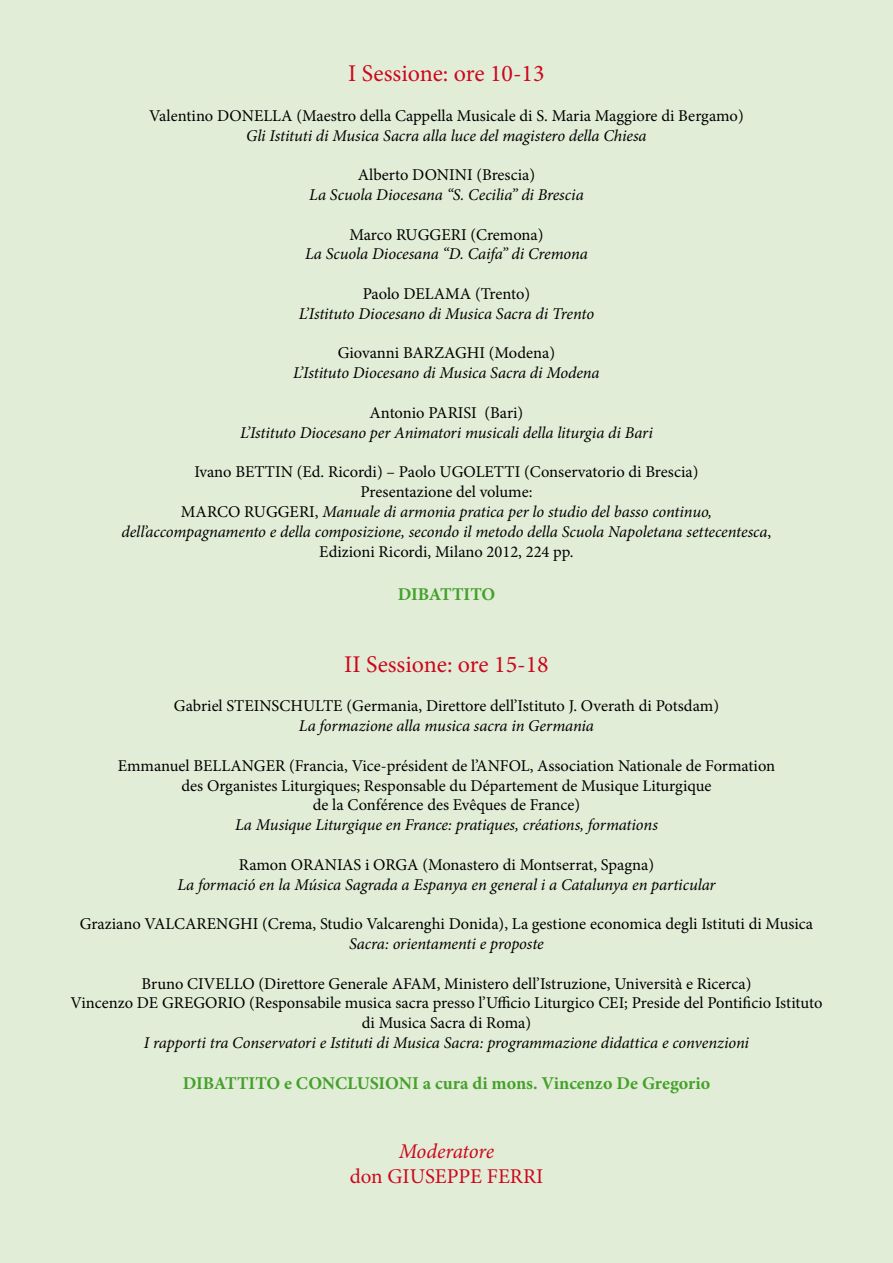
<style>
.page{position:relative;width:893px;height:1263px;background:#e2edd7}
.page>*{position:absolute;margin:0;border:0;box-sizing:border-box;transform-origin:0 0}
.t1{font:24px "Minion Pro";color:#cd071e}
.t2{font:21px "Minion Pro";color:#cd071e}
.t3{font:italic 21px "Minion Pro";letter-spacing:-.01em;color:#cd071e}
.t4{font:700 18px "Minion Pro";color:#44a12b}
.t5{font:italic 16.5px/19.8px "Minion Pro";letter-spacing:-.005em;color:#000;text-align:center}
.t6{font:16.5px/19.8px "Minion Pro";color:#000;text-align:center}
.s1{font-style:normal}
</style>
<div class="page">
<h1 class="t1" style="left:348px;top:57px;width:198px">I Sessione: ore 10-13</h1>
<p class="t6" style="left:149px;top:106px;width:596px">Valentino DONELLA (Maestro della Cappella Musicale di S. Maria Maggiore di Bergamo)</p>
<p class="t5" style="left:246px;top:125px;width:402px">Gli Istituti di Musica Sacra alla luce del magistero della Chiesa</p>
<p class="t6" style="left:358px;top:165px;width:179px">Alberto DONINI (Brescia)</p>
<p class="t5" style="left:309px;top:185px;width:276px">La Scuola Diocesana “S. Cecilia” di Brescia</p>
<p class="t6" style="left:349px;top:225px;width:196px">Marco RUGGERI (Cremona)</p>
<p class="t5" style="left:305px;top:244px;width:284px">La Scuola Diocesana “D. Caifa” di Cremona</p>
<p class="t6" style="left:363px;top:284px;width:169px">Paolo DELAMA (Trento)</p>
<p class="t5" style="left:299px;top:304px;width:297px">L’Istituto Diocesano di Musica Sacra di Trento</p>
<p class="t6" style="left:338px;top:343px;width:219px">Giovanni BARZAGHI (Modena)</p>
<p class="t5" style="left:293px;top:363px;width:308px">L’Istituto Diocesano di Musica Sacra di Modena</p>
<p class="t6" style="left:370px;top:403px;width:155px">Antonio PARISI (Bari)</p>
<p class="t5" style="left:240px;top:422px;width:414px">L’Istituto Diocesano per Animatori musicali della liturgia di Bari</p>
<p class="t5" style="left:122px;top:462px;width:651px"><span class="s1">Ivano BETTIN (Ed. Ricordi) – Paolo UGOLETTI (Conservatorio di Brescia)<br>Presentazione del volume:<br>MARCO RUGGERI,</span> Manuale di armonia pratica per lo studio del basso continuo, dell’accompagnamento e della composizione, secondo il metodo della Scuola Napoletana settecentesca<span class="s1">, Edizioni Ricordi, Milano 2012, 224 pp.</span></p>
<p class="t4" style="left:398px;top:581px;width:99px">DIBATTITO</p>
<h1 class="t1" style="left:344px;top:648px;width:206px">II Sessione: ore 15-18</h1>
<p class="t6" style="left:174px;top:696px;width:547px">Gabriel STEINSCHULTE (Germania, Direttore dell’Istituto J. Overath di Potsdam)</p>
<p class="t5" style="left:299px;top:716px;width:297px">La formazione alla musica sacra in Germania</p>
<p class="t6" style="left:118px;top:756px;width:659px">Emmanuel BELLANGER (Francia, Vice-président de l’ANFOL, Association Nationale de Formation des Organistes Liturgiques; Responsable du Département de Musique Liturgique<br>de la Conférence des Evêques de France)</p>
<p class="t5" style="left:235px;top:815px;width:424px">La Musique Liturgique en France: pratiques, créations, formations</p>
<p class="t6" style="left:239px;top:855px;width:417px">Ramon ORANIAS i ORGA (Monastero di Montserrat, Spagna)</p>
<p class="t5" style="left:177px;top:874px;width:540px">La formació en la Música Sagrada a Espanya en general i a Catalunya en particular</p>
<p class="t6" style="left:80px;top:914px;width:735px">Graziano VALCARENGHI (Crema, Studio Valcarenghi Donida), La gestione economica degli Istituti di Musica</p>
<p class="t5" style="left:349px;top:934px;width:196px">Sacra: orientamenti e proposte</p>
<p class="t6" style="left:71px;top:973px;width:753px">Bruno CIVELLO (Direttore Generale AFAM, Ministero dell’Istruzione, Università e Ricerca)<br>Vincenzo DE GREGORIO (Responsabile musica sacra presso l’Ufficio Liturgico CEI; Preside del Pontificio Istituto di Musica Sacra di Roma)</p>
<p class="t5" style="left:144px;top:1033px;width:607px">I rapporti tra Conservatori e Istituti di Musica Sacra: programmazione didattica e convenzioni</p>
<p class="t4" style="left:183px;top:1071px;width:529px">DIBATTITO e CONCLUSIONI a cura di mons. Vincenzo De Gregorio</p>
<p class="t3" style="left:399px;top:1137px;width:97px">Moderatore</p>
<p class="t2" style="left:350px;top:1162px;width:195px">don GIUSEPPE FERRI</p>
</div>
